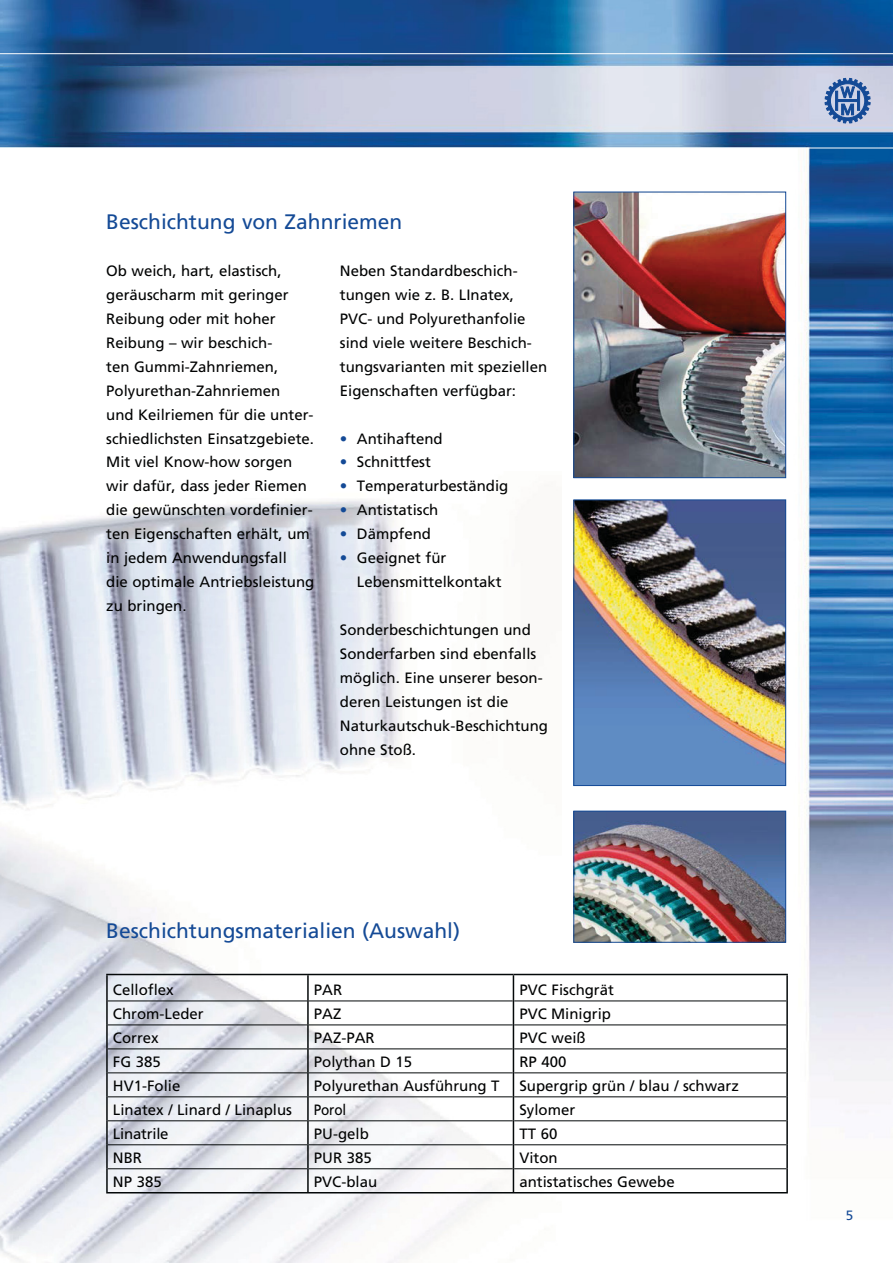
<style>
.page{position:relative;width:893px;height:1263px;background:#fff}
.page>*{position:absolute;margin:0;border:0;box-sizing:border-box;transform-origin:0 0}
.t1{font:21px "Frutiger";color:#144a96}
.t2{font:15px/24px "Frutiger";color:#010202}
.t3{font:15px "Frutiger";color:#010202;scale:.9 1}
.t4{font:13.5px "Frutiger";color:#144a96}
.s1{color:#144a96}
</style>
<div class="page">
<img style="left:0;top:1px;width:892px;height:1168px">
<div style="left:0;top:171px;width:581px;height:1091px;background:#fff"></div>
<img style="left:0;top:500px;width:561px;height:762px">
<img style="left:575px;top:194px;width:209px;height:282px">
<div style="left:573px;top:192px;width:213px;height:286px;border:1px solid #144a96"></div>
<img style="left:575px;top:502px;width:209px;height:282px">
<div style="left:573px;top:500px;width:213px;height:286px;border:1px solid #144a96"></div>
<img style="left:575px;top:813px;width:209px;height:128px">
<div style="left:573px;top:811px;width:213px;height:132px;border:1px solid #144a96"></div>
<hr style="left:0;top:148px;width:892px;height:1px;background:#fff">
<hr style="left:0;top:53px;width:892px;height:1px;background:#fff">
<svg style="left:825px;top:78px;width:45px;height:45px;background:#6d8bbb"></svg>
<div style="left:830px;top:84px;width:35px;height:34px;border:1px solid #144a96;border-radius:50%"></div>
<hr style="left:108px;top:1001px;width:199px;height:1px;background:#040809">
<hr style="left:309px;top:1001px;width:204px;height:1px;background:#040809">
<hr style="left:514px;top:1001px;width:272px;height:1px;background:#040809">
<hr style="left:108px;top:1025px;width:199px;height:1px;background:#040809">
<hr style="left:309px;top:1025px;width:204px;height:1px;background:#040809">
<hr style="left:514px;top:1025px;width:272px;height:1px;background:#040809">
<hr style="left:108px;top:1049px;width:199px;height:1px;background:#040809">
<hr style="left:309px;top:1049px;width:204px;height:1px;background:#040809">
<hr style="left:514px;top:1049px;width:272px;height:1px;background:#040809">
<hr style="left:108px;top:1073px;width:199px;height:1px;background:#040809">
<hr style="left:309px;top:1073px;width:204px;height:1px;background:#040809">
<hr style="left:514px;top:1073px;width:272px;height:1px;background:#040809">
<hr style="left:108px;top:1097px;width:199px;height:1px;background:#040809">
<hr style="left:309px;top:1097px;width:204px;height:1px;background:#040809">
<hr style="left:514px;top:1097px;width:272px;height:1px;background:#040809">
<hr style="left:108px;top:1121px;width:199px;height:1px;background:#040809">
<hr style="left:309px;top:1121px;width:204px;height:1px;background:#040809">
<hr style="left:514px;top:1121px;width:272px;height:1px;background:#040809">
<hr style="left:108px;top:1145px;width:199px;height:1px;background:#040809">
<hr style="left:309px;top:1145px;width:204px;height:1px;background:#040809">
<hr style="left:514px;top:1145px;width:272px;height:1px;background:#040809">
<hr style="left:108px;top:1169px;width:199px;height:1px;background:#040809">
<hr style="left:309px;top:1169px;width:204px;height:1px;background:#040809">
<hr style="left:514px;top:1169px;width:272px;height:1px;background:#040809">
<hr style="left:106px;top:974px;width:202px;height:1px;background:#040809">
<hr style="left:106px;top:975px;width:2px;height:26px;background:#040809">
<hr style="left:308px;top:974px;width:205px;height:1px;background:#040809">
<hr style="left:307px;top:975px;width:2px;height:26px;background:#040809">
<hr style="left:513px;top:974px;width:275px;height:1px;background:#040809">
<hr style="left:786px;top:975px;width:2px;height:26px;background:#040809">
<hr style="left:106px;top:1001px;width:2px;height:24px;background:#040809">
<hr style="left:307px;top:1001px;width:2px;height:24px;background:#040809">
<hr style="left:786px;top:1001px;width:2px;height:24px;background:#040809">
<hr style="left:106px;top:1025px;width:2px;height:24px;background:#040809">
<hr style="left:307px;top:1025px;width:2px;height:24px;background:#040809">
<hr style="left:786px;top:1025px;width:2px;height:24px;background:#040809">
<hr style="left:106px;top:1049px;width:2px;height:24px;background:#040809">
<hr style="left:307px;top:1049px;width:2px;height:24px;background:#040809">
<hr style="left:786px;top:1049px;width:2px;height:24px;background:#040809">
<hr style="left:106px;top:1073px;width:2px;height:24px;background:#040809">
<hr style="left:307px;top:1073px;width:2px;height:24px;background:#040809">
<hr style="left:786px;top:1073px;width:2px;height:24px;background:#040809">
<hr style="left:106px;top:1097px;width:2px;height:24px;background:#040809">
<hr style="left:307px;top:1097px;width:2px;height:24px;background:#040809">
<hr style="left:786px;top:1097px;width:2px;height:24px;background:#040809">
<hr style="left:106px;top:1121px;width:2px;height:24px;background:#040809">
<hr style="left:307px;top:1121px;width:2px;height:24px;background:#040809">
<hr style="left:786px;top:1121px;width:2px;height:24px;background:#040809">
<hr style="left:106px;top:1145px;width:2px;height:24px;background:#040809">
<hr style="left:307px;top:1145px;width:2px;height:24px;background:#040809">
<hr style="left:786px;top:1145px;width:2px;height:24px;background:#040809">
<hr style="left:106px;top:1169px;width:2px;height:23px;background:#040809">
<hr style="left:307px;top:1169px;width:2px;height:23px;background:#040809">
<svg style="left:513px;top:975px;width:1px;height:217px"></svg>
<hr style="left:786px;top:1169px;width:2px;height:23px;background:#040809">
<hr style="left:106px;top:1192px;width:682px;height:2px;background:#040809">
<h1 class="t1" style="left:106px;top:214px;width:298px">Beschichtung von Zahnriemen</h1>
<p class="t2" style="left:106px;top:260px;width:210px">Ob weich, hart, elastisch, geräuscharm mit geringer<br>Reibung oder mit hoher<br>Reibung – wir beschich-<br>ten Gummi-Zahnriemen,<br>Polyurethan-Zahnriemen<br>und Keilriemen für die unter&shy;schiedlichsten Einsatzgebiete.<br>Mit viel Know-how sorgen wir dafür, dass jeder Riemen die gewünschten vordefinier&shy;ten Eigenschaften erhält, um in jedem Anwendungsfall<br>die optimale Antriebsleistung zu bringen.</p>
<p class="t2" style="left:340px;top:260px;width:209px">Neben Standardbeschich&shy;tungen wie z. B. LInatex,<br>PVC- und Polyurethanfolie sind viele weitere Beschich&shy;tungsvarianten mit speziellen<br>Eigenschaften verfügbar:</p>
<p class="t2" style="left:340px;top:427px;width:104px"><span class="s1">•</span> Antihaftend</p>
<p class="t2" style="left:340px;top:451px;width:93px"><span class="s1">•</span> Schnittfest</p>
<p class="t2" style="left:340px;top:475px;width:170px"><span class="s1">•</span> Temperaturbeständig</p>
<p class="t2" style="left:340px;top:499px;width:100px"><span class="s1">•</span> Antistatisch</p>
<p class="t2" style="left:340px;top:523px;width:93px"><span class="s1">•</span> Dämpfend</p>
<p class="t2" style="left:357px;top:547px;width:146px;text-indent:-17px"><span class="s1">•</span> Geeignet für<br>Lebensmittelkontakt</p>
<p class="t2" style="left:340px;top:619px;width:210px">Sonderbeschichtungen und<br>Sonderfarben sind ebenfalls möglich. Eine unserer beson&shy;deren Leistungen ist die<br>Naturkautschuk-Beschichtung ohne Stoß.</p>
<h1 class="t1" style="left:106px;top:922px;width:355px">Beschichtungsmaterialien (Auswahl)</h1>
<p class="t2" style="left:113px;top:979px;width:62px">Celloflex</p>
<p class="t2" style="left:314px;top:979px;width:30px">PAR</p>
<p class="t2" style="left:519px;top:979px;width:96px">PVC Fischgrät</p>
<p class="t2" style="left:113px;top:1003px;width:92px">Chrom-Leder</p>
<p class="t2" style="left:314px;top:1003px;width:29px">PAZ</p>
<p class="t2" style="left:519px;top:1003px;width:93px">PVC Minigrip</p>
<p class="t2" style="left:113px;top:1027px;width:47px">Correx</p>
<p class="t2" style="left:314px;top:1027px;width:62px">PAZ-PAR</p>
<p class="t2" style="left:519px;top:1027px;width:68px">PV C weiß</p>
<p class="t2" style="left:113px;top:1051px;width:49px">FG 385</p>
<p class="t2" style="left:314px;top:1051px;width:100px">Polythan D 15</p>
<p class="t2" style="left:519px;top:1051px;width:49px">RP 400</p>
<p class="t2" style="left:113px;top:1075px;width:69px">HV1-Folie</p>
<p class="t2" style="left:314px;top:1075px;width:187px">Polyurethan Ausführung T</p>
<p class="t2" style="left:519px;top:1075px;width:221px">Supergrip grün / blau / schwarz</p>
<p class="t2" style="left:113px;top:1099px;width:181px">Linatex / Linard / Linaplus</p>
<p class="t3" style="left:314px;top:1104px;width:37px">Porol</p>
<p class="t2" style="left:519px;top:1099px;width:57px">Sylomer</p>
<p class="t2" style="left:113px;top:1123px;width:57px">Linatrile</p>
<p class="t2" style="left:314px;top:1123px;width:56px">PU-gelb</p>
<p class="t2" style="left:519px;top:1123px;width:39px">TT 60</p>
<p class="t2" style="left:113px;top:1147px;width:31px">NBR</p>
<p class="t2" style="left:314px;top:1147px;width:59px">PUR 385</p>
<p class="t2" style="left:519px;top:1147px;width:40px">Viton</p>
<p class="t2" style="left:113px;top:1171px;width:50px">NP 385</p>
<p class="t2" style="left:314px;top:1171px;width:65px">PVC-blau</p>
<p class="t2" style="left:519px;top:1171px;width:157px">antistatisches Gewebe</p>
<p class="t4" style="left:846px;top:1210px;width:9px">5</p>
</div>
